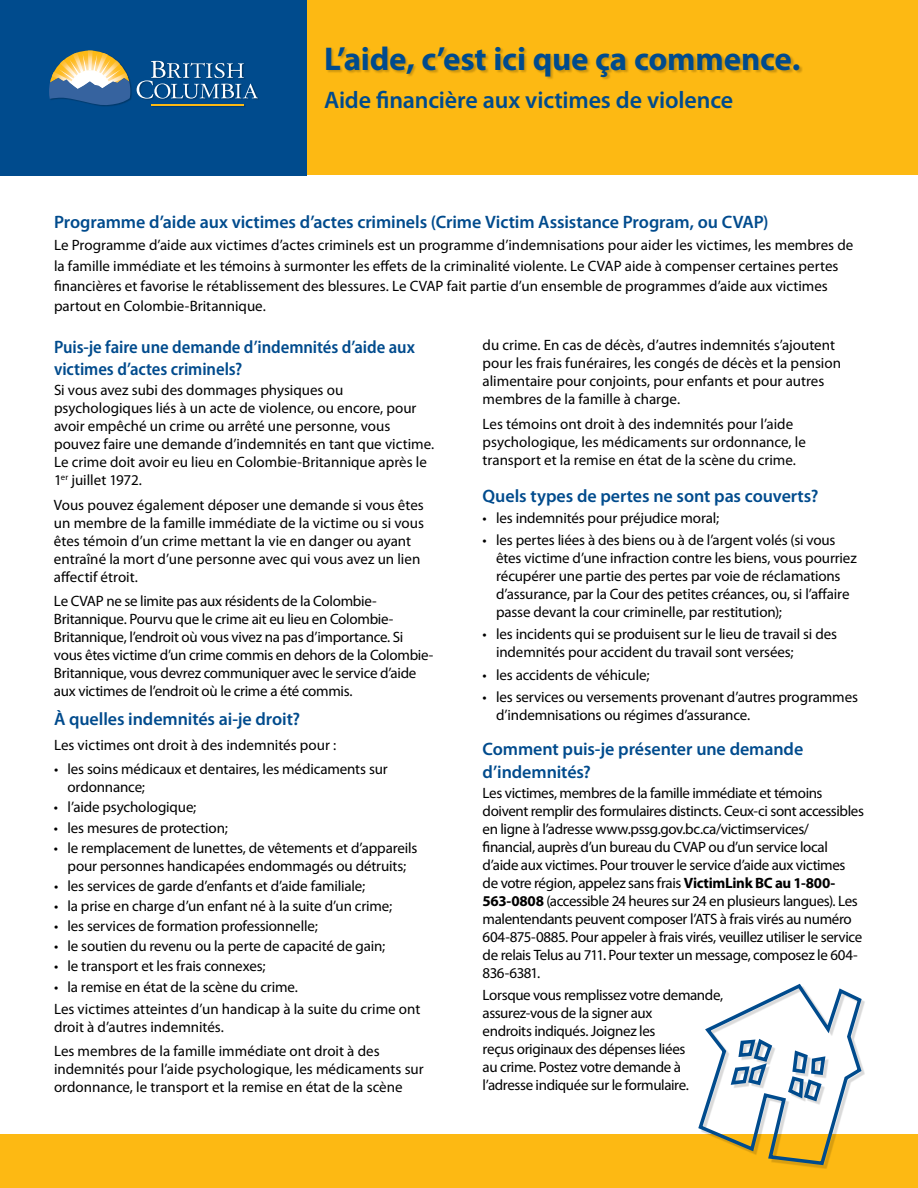
<style>
.page{position:relative;width:918px;height:1188px;background:#fff}
.page>*{position:absolute;margin:0;border:0;box-sizing:border-box;transform-origin:0 0}
.t1{font:700 33px "Myriad Pro";letter-spacing:-.005em;color:#004b8d}
.t2{font:600 24px "Myriad Pro";letter-spacing:-.005em;color:#004b8d}
.t3{font:600 18px/22.5px "Myriad Pro";letter-spacing:-.005em;color:#004b8d}
.t4{font:600 semi-condensed 18px/22.5px "Myriad Pro";letter-spacing:-.005em;color:#004b8d}
.t5{font:15px/18px "Myriad Pro";letter-spacing:-.01em;color:#000}
.s1{font-weight:700}
</style>
<div class="page">
<div style="left:0;top:0;width:918px;height:176px;background:#fdb913"></div>
<div style="left:0;top:0;width:306px;height:176px;background:#004b8d"></div>
<div style="left:0;top:1134px;width:918px;height:54px;background:#fdb913"></div>
<div style="left:327px;top:47px;width:476px;height:33px;background:#000;opacity:.2"></div>
<div style="left:50px;top:51px;width:210px;height:56px;background:#000;opacity:.25"></div>
<hr style="left:151px;top:105px;width:93px;height:1px;background:#fdb913">
<svg style="left:49px;top:51px;width:81px;height:55px"></svg>
<svg style="left:137px;top:61px;width:121px;height:38px"></svg>
<div style="left:701px;top:987px;width:165px;height:182px;background:#000;opacity:.15"></div>
<svg style="left:698px;top:983px;width:166px;height:184px"></svg>
<h1 class="t1" style="left:324px;top:37px;width:478px">L’aide, c’est ici que ça commence.</h1>
<h2 class="t2" style="left:324px;top:85px;width:411px">Aide financière aux victimes de violence</h2>
<p class="t3" style="left:54px;top:210px;width:716px">Programme d’aide aux victimes d’actes criminels (Crime Victim Assistance Program, ou CVAP)</p>
<p class="t5" style="left:54px;top:235px;width:801px;line-height:20.2px">Le Programme d’aide aux victimes d’actes criminels est un programme d’indemnisations pour aider les victimes, les membres de la famille immédiate et les témoins à surmonter les effets de la criminalité violente. Le CVAP aide à compenser certaines pertes financières et favorise le rétablissement des blessures. Le CVAP fait partie d’un ensemble de programmes d’aide aux victimes partout en Colombie-Britannique.</p>
<p class="t4" style="left:54px;top:336px;width:362px">Puis-je faire une demande d’indemnités d’aide aux victimes d’actes criminels?</p>
<p class="t5" style="left:54px;top:381px;width:382px">Si vous avez subi des dommages physiques ou psychologiques liés à un acte de violence, ou encore, pour avoir empêché un crime ou arrêté une personne, vous pouvez faire une demande d’indemnités en tant que victime.<br>Le crime doit avoir eu lieu en Colombie-Britannique après le 1<sup>er</sup> juillet 1972.</p>
<p class="t5" style="left:54px;top:495px;width:371px">Vous pouvez également déposer une demande si vous êtes un membre de la famille immédiate de la victime ou si vous êtes témoin d’un crime mettant la vie en danger ou ayant entraîné la mort d’une personne avec qui vous avez un lien affectif étroit.</p>
<p class="t5" style="left:54px;top:592px;width:381px">Le CVAP ne se limite pas aux résidents de la Colombie-Britannique. Pourvu que le crime ait eu lieu en Colombie-Britannique, l’endroit où vous vivez na pas d’importance. Si vous êtes victime d’un crime commis en dehors de la Colombie-Britannique, vous devrez communiquer avec le service d’aide aux victimes de l’endroit où le crime a été commis.</p>
<p class="t3" style="left:54px;top:707px;width:248px">À quelles indemnités ai-je droit?</p>
<p class="t5" style="left:54px;top:735px;width:284px">Les victimes ont droit à des indemnités pour :</p>
<p class="t5" style="left:67px;top:760px;width:322px;text-indent:-13px">• les soins médicaux et dentaires, les médicaments sur ordonnance;</p>
<p class="t5" style="left:54px;top:798px;width:144px">• l’aide psychologique;</p>
<p class="t5" style="left:54px;top:818px;width:175px">• les mesures de protection;</p>
<p class="t5" style="left:54px;top:838px;width:365px;text-align:center">• le remplacement de lunettes, de vêtements et d’appareils pour personnes handicapées endommagés ou détruits;</p>
<p class="t5" style="left:54px;top:877px;width:313px">• les services de garde d’enfants et d’aide familiale;</p>
<p class="t5" style="left:54px;top:897px;width:340px">• la prise en charge d’un enfant né à la suite d’un crime;</p>
<p class="t5" style="left:54px;top:917px;width:265px">• les services de formation professionnelle;</p>
<p class="t5" style="left:54px;top:937px;width:333px">• le soutien du revenu ou la perte de capacité de gain;</p>
<p class="t5" style="left:54px;top:957px;width:213px">• le transport et les frais connexes;</p>
<p class="t5" style="left:54px;top:975px;width:368px;line-height:22.4px">• la remise en état de la scène du crime.<br>Les victimes atteintes d’un handicap à la suite du crime ont</p>
<p class="t5" style="left:54px;top:1014px;width:327px;line-height:24.5px">droit à d’autres indemnités.<br>Les membres de la famille immédiate ont droit à des</p>
<p class="t5" style="left:54px;top:1060px;width:371px">indemnités pour l’aide psychologique, les médicaments sur ordonnance, le transport et la remise en état de la scène</p>
<p class="t5" style="left:483px;top:336px;width:360px">du crime. En cas de décès, d’autres indemnités s’ajoutent pour les frais funéraires, les congés de décès et la pension alimentaire pour conjoints, pour enfants et pour autres membres de la famille à charge.</p>
<p class="t5" style="left:483px;top:415px;width:325px">Les témoins ont droit à des indemnités pour l’aide psychologique, les médicaments sur ordonnance, le transport et la remise en état de la scène du crime.</p>
<p class="t3" style="left:483px;top:485px;width:337px">Quels types de pertes ne sont pas couverts?</p>
<p class="t5" style="left:483px;top:508px;width:238px">• les indemnités pour préjudice moral;</p>
<p class="t5" style="left:496px;top:531px;width:362px;text-indent:-14px">• les pertes liées à des biens ou à de l’argent volés (si vous êtes victime d’une infraction contre les biens, vous pourriez récupérer une partie des pertes par voie de réclamations d’assurance, par la Cour des petites créances, ou, si l’affaire passe devant la cour criminelle, par restitution);</p>
<p class="t5" style="left:496px;top:625px;width:342px;text-indent:-14px">• les incidents qui se produisent sur le lieu de travail si des indemnités pour accident du travail sont versées;</p>
<p class="t5" style="left:483px;top:665px;width:168px">• les accidents de véhicule;</p>
<p class="t5" style="left:496px;top:688px;width:363px;text-indent:-14px">• les services ou versements provenant d’autres programmes d’indemnisations ou régimes d’assurance.</p>
<p class="t3" style="left:483px;top:738px;width:322px">Comment puis-je présenter une demande d’indemnités?</p>
<p class="t5" style="left:483px;top:784px;width:383px">Les victimes, membres de la famille immédiate et témoins doivent remplir des formulaires distincts. Ceux-ci sont accessibles en ligne à l’adresse www.pssg.gov.bc.ca/victimservices/ financial, auprès d’un bureau du CVAP ou d’un service local d’aide aux victimes. Pour trouver le service d’aide aux victimes de votre région, appelez sans frais <span class="s1">VictimLink BC au 1-800- 563-0808</span> (accessible 24 heures sur 24 en plusieurs langues). Les malentendants peuvent composer l’ATS à frais virés au numéro 604-875-0885. Pour appeler à frais virés, veuillez utiliser le service de relais Telus au 711. Pour texter un message, composez le 604- 836-6381.</p>
<p class="t5" style="left:483px;top:986px;width:242px">Lorsque vous remplissez votre demande, assurez-vous de la signer aux<br>endroits indiqués. Joignez les<br>reçus originaux des dépenses liées<br>au crime. Postez votre demande à l’adresse indiquée sur le formulaire.</p>
</div>
